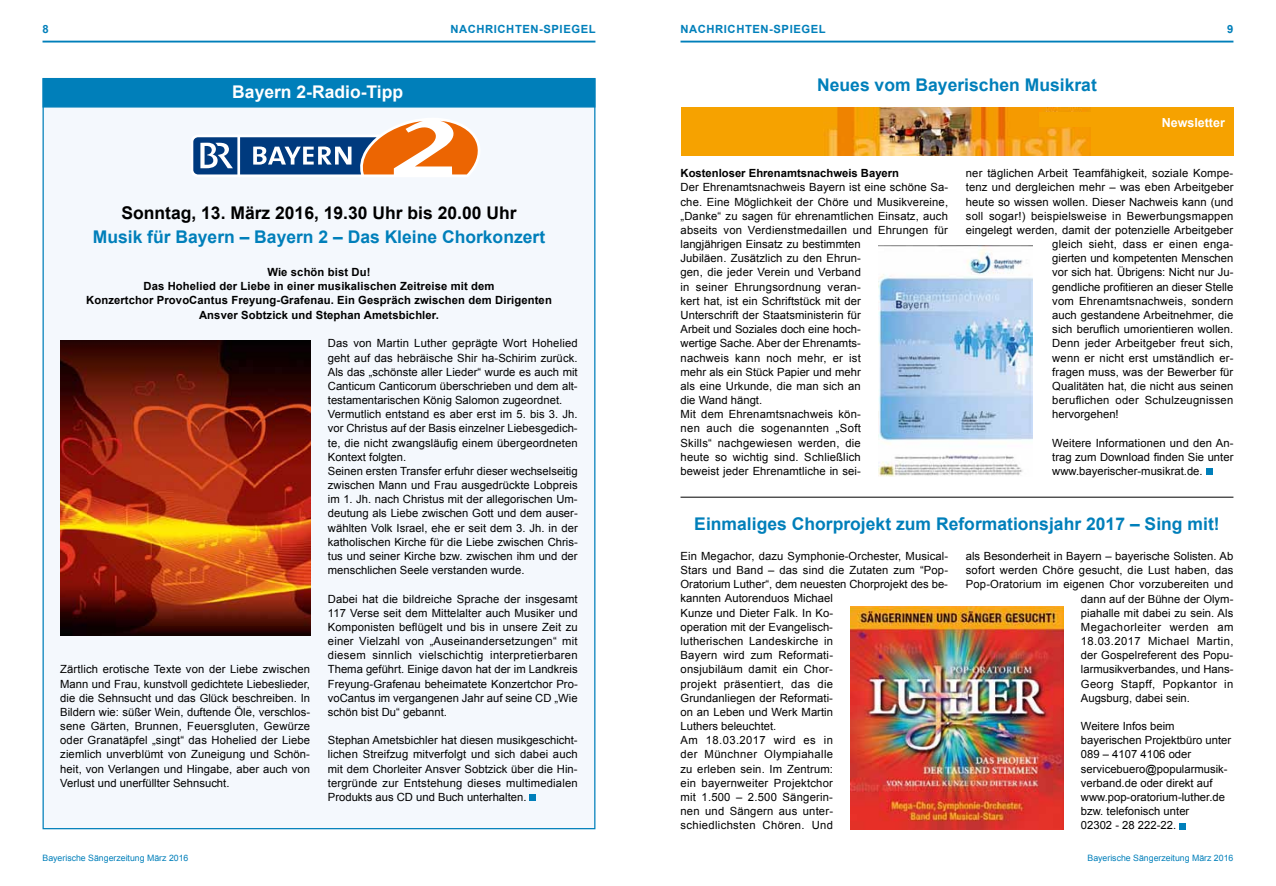
<style>
.page{position:relative;width:1276px;height:886px;background:#fff}
.page>*{position:absolute;margin:0;border:0;box-sizing:border-box;transform-origin:0 0}
.t1{font:700 17.5px "Arial";color:#007fba}
.t2{font:700 17.5px "Arial";color:#000}
.t3{font:700 17.5px "Arial";color:#fff}
.t4{font:700 12.5px "Arial";color:#fff}
.t5{font:11.25px/14.1px "Arial";letter-spacing:.005em;color:#000;text-align:justify}
.t6{font:700 11.25px/14.4px "Arial";letter-spacing:.01em;color:#000;text-align:center}
.t7{font:700 11.25px "Arial";letter-spacing:.05em;color:#007fba}
.t8{font:11.25px "Arial";letter-spacing:.035em;color:#000}
.t9{font:11.25px "Arial";letter-spacing:.03em;color:#000}
.t10{font:11.25px "Arial";letter-spacing:.04em;color:#000}
.t11{font:8.75px "Arial";color:#007fba}
</style>
<div class="page">
<hr style="left:43px;top:41px;width:552px;height:2px;background:#007fba">
<hr style="left:680px;top:41px;width:553px;height:2px;background:#007fba">
<div style="left:43px;top:78px;width:552px;height:751px;background:#f4f8fd;border:1px solid #007fba"></div>
<div style="left:530px;top:794px;width:6px;height:7px;background:#007fba"></div>
<svg style="left:191px;top:118px;width:289px;height:59px"></svg>
<div style="left:43px;top:78px;width:552px;height:30px;background:#007fba;border:1px solid #007fba"></div>
<img style="left:60px;top:340px;width:250px;height:295px">
<div style="left:1205px;top:468px;width:7px;height:7px;background:#007fba"></div>
<div style="left:680px;top:108px;width:553px;height:48px;background:#f6a200"></div>
<img style="left:826px;top:108px;width:264px;height:48px">
<img style="left:878px;top:246px;width:155px;height:231px">
<hr style="left:680px;top:497px;width:553px;height:1px;background:#000">
<svg style="left:1179px;top:823px;width:6px;height:6px"></svg>
<img style="left:851px;top:606px;width:212px;height:223px">
<div style="left:1040px;top:112px;width:185px;height:15px;background:#f6a200"></div>
<p class="t7" style="left:43px;top:22px;width:8px">8</p>
<p class="t7" style="left:450px;top:22px;width:147px">NACHRICHTEN-SPIEGEL</p>
<p class="t7" style="left:680px;top:22px;width:147px">NACHRICHTEN-SPIEGEL</p>
<p class="t7" style="left:1227px;top:22px;width:8px">9</p>
<h1 class="t3" style="left:232px;top:80px;width:172px">Bayern 2-Radio-Tipp</h1>
<h1 class="t1" style="left:817px;top:73px;width:281px">Neues vom Bayerischen Musikrat</h1>
<p class="t4" style="left:1161px;top:114px;width:65px">Newsletter</p>
<h1 class="t2" style="left:121px;top:201px;width:396px">Sonntag, 13. März 2016, 19.30 Uhr bis 20.00 Uhr</h1>
<h1 class="t1" style="left:93px;top:226px;width:454px">Musik für Bayern – Bayern 2 – Das Kleine Chorkonzert</h1>
<p class="t6" style="left:86px;top:265px;width:467px">Wie schön bist Du!<br>Das Hohelied der Liebe in einer musikalischen Zeitreise mit dem<br>Konzertchor ProvoCantus Freyung-Grafenau. Ein Gespräch zwischen dem Dirigenten Ansver Sobtzick und Stephan Ametsbichler.</p>
<p class="t5" style="left:60px;top:662px;width:251px">Zärtlich erotische Texte von der Liebe zwischen Mann und Frau, kunstvoll gedichtete Liebeslieder, die die Sehnsucht und das Glück beschreiben. In Bildern wie: süßer Wein, duftende Öle, verschlos&shy;sene Gärten, Brunnen, Feuersgluten, Gewürze oder Granatäpfel „singt“ das Hohelied der Liebe ziemlich unverblümt von Zuneigung und Schön&shy;heit, von Verlangen und Hingabe, aber auch von Verlust und unerfüllter Sehnsucht.</p>
<p class="t5" style="left:328px;top:336px;width:251px;text-align:left">Das von Martin Luther geprägte Wort Hohelied geht auf das hebräische Shir ha-Schirim zurück.<br>Als das „schönste aller Lieder“ wurde es auch mit Canticum Canticorum überschrieben und dem alt&shy;testamentarischen König Salomon zugeordnet.<br>Vermutlich entstand es aber erst im 5. bis 3. Jh. vor Christus auf der Basis einzelner Liebesgedich&shy;te, die nicht zwangsläufig einem übergeordneten Kontext folgten.<br>Seinen ersten Transfer erfuhr dieser wechselseitig zwischen Mann und Frau ausgedrückte Lobpreis im 1. Jh. nach Christus mit der allegorischen Um&shy;deutung als Liebe zwischen Gott und dem auser&shy;wählten Volk Israel, ehe er seit dem 3. Jh. in der katholischen Kirche für die Liebe zwischen Chris&shy;tus und seiner Kirche bzw. zwischen ihm und der menschlichen Seele verstanden wurde.</p>
<p class="t5" style="left:328px;top:592px;width:251px">Dabei hat die bildreiche Sprache der insgesamt 117 Verse seit dem Mittelalter auch Musiker und Komponisten beflügelt und bis in unsere Zeit zu einer Vielzahl von „Auseinandersetzungen“ mit diesem sinnlich vielschichtig interpretierbaren Thema geführt. Einige davon hat der im Landkreis Freyung-Grafenau beheimatete Konzertchor Pro&shy;voCantus im vergangenen Jahr auf seine CD „Wie schön bist Du“ gebannt.</p>
<p class="t5" style="left:328px;top:733px;width:251px">Stephan Ametsbichler hat diesen musikgeschicht&shy;lichen Streifzug mitverfolgt und sich dabei auch mit dem Chorleiter Ansver Sobtzick über die Hin&shy;tergründe zur Entstehung dieses multimedialen Produkts aus CD und Buch unterhalten.</p>
<p class="t6" style="left:680px;top:166px;width:220px">Kostenloser Ehrenamtsnachweis Bayern</p>
<p class="t5" style="left:680px;top:180px;width:269px;text-align:left">Der Ehrenamtsnachweis Bayern ist eine schöne Sa&shy;che. Eine Möglichkeit der Chöre und Musikvereine, „Danke“ zu sagen für ehrenamtlichen Einsatz, auch abseits von Verdienstmedaillen und Ehrungen für langjährigen Einsatz zu bestimmten<br>Jubiläen. Zusätzlich zu den Ehrun-<br>gen, die jeder Verein und Verband<br>in seiner Ehrungsordnung veran-<br>kert hat, ist ein Schriftstück mit der<br>Unterschrift der Staatsministerin für<br>Arbeit und Soziales doch eine hoch-<br>wertige Sache. Aber der Ehrenamts-<br>nachweis kann noch mehr, er ist<br>mehr als ein Stück Papier und mehr<br>als eine Urkunde, die man sich an<br>die Wand hängt.<br>Mit dem Ehrenamtsnachweis kön-<br>nen auch die sogenannten „Soft<br>Skills“ nachgewiesen werden, die<br>heute so wichtig sind. Schließlich<br>beweist jeder Ehrenamtliche in sei-</p>
<p class="t5" style="left:966px;top:166px;width:269px">ner täglichen Arbeit Teamfähigkeit, soziale Kompe-</p>
<p class="t5" style="left:966px;top:180px;width:269px">tenz und dergleichen mehr – was eben Arbeitgeber</p>
<p class="t5" style="left:966px;top:195px;width:269px">heute so wissen wollen. Dieser Nachweis kann (und</p>
<p class="t5" style="left:966px;top:209px;width:269px">soll sogar!) beispielsweise in Bewerbungsmappen</p>
<p class="t5" style="left:966px;top:223px;width:269px">eingelegt werden, damit der potenzielle Arbeitgeber</p>
<p class="t5" style="left:1052px;top:237px;width:182px">gleich sieht, dass er einen enga-</p>
<p class="t5" style="left:1052px;top:251px;width:183px">gierten und kompetenten Menschen</p>
<p class="t5" style="left:1052px;top:266px;width:183px">vor sich hat. Übrigens: Nicht nur Ju-</p>
<p class="t5" style="left:1052px;top:280px;width:183px">gendliche profitieren an dieser Stelle</p>
<p class="t5" style="left:1052px;top:294px;width:183px">vom Ehrenamtsnachweis, sondern</p>
<p class="t5" style="left:1052px;top:308px;width:183px">auch gestandene Arbeitnehmer, die</p>
<p class="t5" style="left:1052px;top:322px;width:183px">sich beruflich umorientieren wollen.</p>
<p class="t5" style="left:1052px;top:336px;width:183px">Denn jeder Arbeitgeber freut sich,</p>
<p class="t5" style="left:1052px;top:351px;width:183px">wenn er nicht erst umständlich er-</p>
<p class="t5" style="left:1052px;top:365px;width:183px">fragen muss, was der Bewerber für</p>
<p class="t5" style="left:1052px;top:379px;width:183px">Qualitäten hat, die nicht aus seinen</p>
<p class="t5" style="left:1052px;top:393px;width:183px">beruflichen oder Schulzeugnissen</p>
<p class="t5" style="left:1052px;top:407px;width:68px">hervorgehen!</p>
<p class="t5" style="left:1052px;top:436px;width:183px">Weitere Informationen und den An&shy;trag zum Download finden Sie unter www.bayerischer-musikrat.de.</p>
<h1 class="t1" style="left:694px;top:512px;width:527px">Einmaliges Chorprojekt zum Reformationsjahr 2017 – Sing mit!</h1>
<p class="t5" style="left:680px;top:549px;width:269px;text-align:left">Ein Megachor, dazu Symphonie-Orchester, Musical-<br>Stars und Band – das sind die Zutaten zum “Pop-<br>Oratorium Luther“, dem neuesten Chorprojekt des be&shy;kannten Autorenduos Michael<br>Kunze und Dieter Falk. In Ko-<br>operation mit der Evangelisch-<br>lutherischen Landeskirche in<br>Bayern wird zum Reformati-<br>onsjubiläum damit ein Chor-<br>projekt präsentiert, das die<br>Grundanliegen der Reformati-<br>on an Leben und Werk Martin<br>Luthers beleuchtet.<br>Am 18.03.2017 wird es in<br>der Münchner Olympiahalle<br>zu erleben sein. Im Zentrum:<br>ein bayernweiter Projektchor<br>mit 1.500 – 2.500 Sängerin-<br>nen und Sängern aus unter-<br>schiedlichsten Chören. Und</p>
<p class="t5" style="left:966px;top:549px;width:269px">als Besonderheit in Bayern – bayerische Solisten. Ab</p>
<p class="t5" style="left:966px;top:563px;width:269px">sofort werden Chöre gesucht, die Lust haben, das</p>
<p class="t5" style="left:966px;top:577px;width:269px">Pop-Oratorium im eigenen Chor vorzubereiten und</p>
<p class="t5" style="left:1081px;top:592px;width:154px">dann auf der Bühne der Olym-</p>
<p class="t5" style="left:1081px;top:606px;width:154px">piahalle mit dabei zu sein. Als</p>
<p class="t10" style="left:1081px;top:619px;width:154px">Megachorleiter werden am</p>
<p class="t8" style="left:1081px;top:634px;width:154px">18.03.2017 Michael Martin,</p>
<p class="t5" style="left:1081px;top:648px;width:154px">der Gospelreferent des Popu-</p>
<p class="t5" style="left:1081px;top:662px;width:154px">larmusikverbandes, und Hans-</p>
<p class="t9" style="left:1081px;top:676px;width:154px">Georg Stapff, Popkantor in</p>
<p class="t5" style="left:1081px;top:691px;width:111px">Augsburg, dabei sein.</p>
<p class="t5" style="left:1081px;top:719px;width:152px;text-align:left">Weitere Infos beim bayerischen Projektbüro unter<br>089 – 4107 4106 oder servicebuero@popularmusik&shy;verband.de oder direkt auf www.pop-oratorium-luther.de bzw. telefonisch unter<br>02302 - 28 222-22.</p>
<p class="t11" style="left:43px;top:852px;width:147px">Bayerische Sängerzeitung März 2016</p>
<p class="t11" style="left:1087px;top:852px;width:147px">Bayerische Sängerzeitung März 2016</p>
</div>
